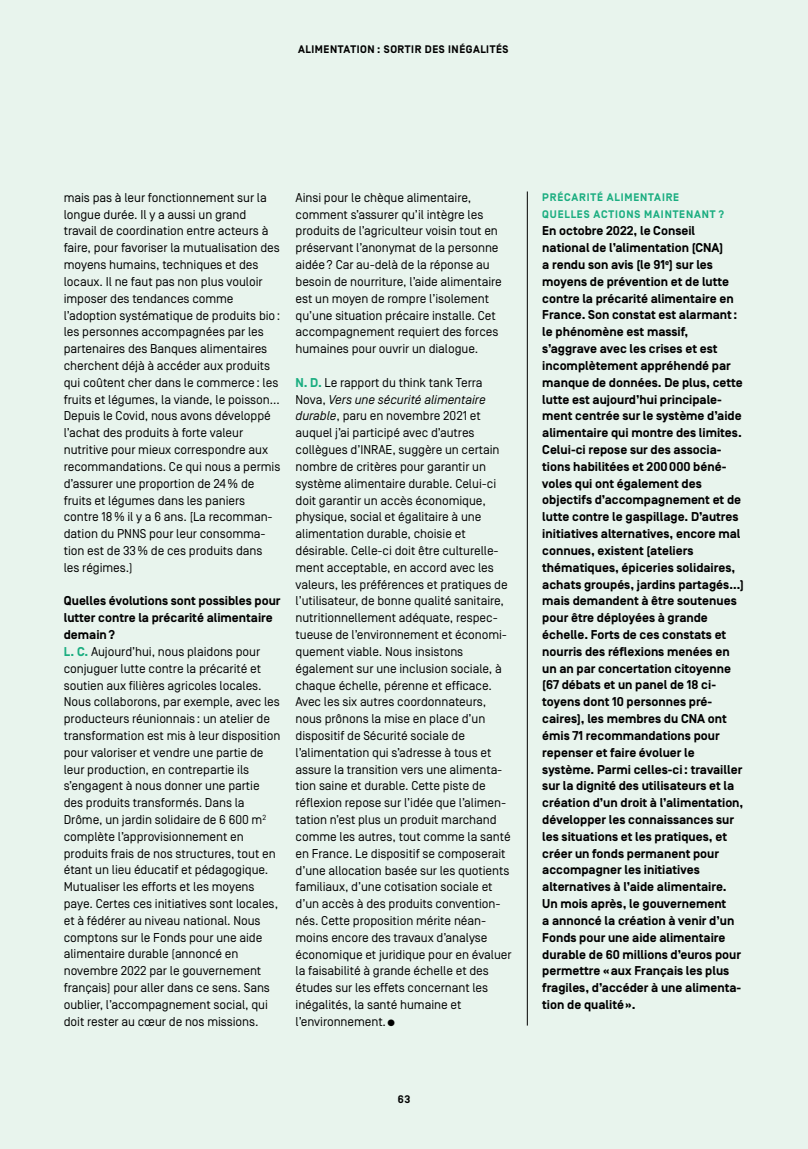
<style>
.page{position:relative;width:808px;height:1149px;background:#fff}
.page>*{position:absolute;margin:0;border:0;box-sizing:border-box;transform-origin:0 0}
.t1{font:12.75px/16.8px "Simplon Norm";letter-spacing:-.005em;color:#000}
.t2{font:700 12.75px/16.8px "Simplon Norm";color:#000}
.t3{font:700 10.95px/16.8px "Simplon Norm";letter-spacing:.075em;color:#1aad80}
.t4{font:700 10.95px "Simplon Norm";letter-spacing:.05em;color:#000}
.s1{font-weight:700}
.s2{font-weight:700;color:#1aad80}
.s3{font-style:italic}
.s4{font-family:"Circular Std";font-size:9px}
</style>
<div class="page">
<div style="left:0;top:0;width:808px;height:1148px;background:#e8f4ed"></div>
<hr style="left:527px;top:191px;width:1px;height:834px;background:#000">
<p class="t4" style="left:298px;top:44px;width:212px">ALIMENTATION : SORTIR DES INÉGALITÉS</p>
<p class="t1" style="left:64px;top:189px;width:218px">mais pas à leur fonctionnement sur la longue durée. Il y a aussi un grand travail de coordination entre acteurs à faire, pour favoriser la mutualisation des moyens humains, techniques et des locaux. Il ne faut pas non plus vouloir imposer des tendances comme l’adoption systématique de produits bio: les personnes accompagnées par les partenaires des Banques alimentaires cherchent déjà à accéder aux produits qui coûtent cher dans le commerce: les fruits et légumes, la viande, le poisson… Depuis le Covid, nous avons développé l’achat des produits à forte valeur nutritive pour mieux correspondre aux recommandations. Ce qui nous a permis d’assurer une proportion de 24% de fruits et légumes dans les paniers contre 18% il y a 6 ans. [La recomman&shy;dation du PNNS pour leur consomma&shy;tion est de 33% de ces produits dans les régimes.)</p>
<p class="t1" style="left:64px;top:592px;width:218px"><span class="s1">Quelles évolutions sont possibles pour lutter contre la précarité alimentaire demain?<br></span><span class="s2">L. C.</span> Aujourd’hui, nous plaidons pour conjuguer lutte contre la précarité et soutien aux filières agricoles locales.<br>Nous collaborons, par exemple, avec les producteurs réunionnais: un atelier de transformation est mis à leur disposition pour valoriser et vendre une partie de leur production, en contrepartie ils s’engagent à nous donner une partie des produits transformés. Dans la Drôme, un jardin solidaire de 6 600 m<sup>2 </sup>complète l’approvisionnement en produits frais de nos structures, tout en étant un lieu éducatif et pédagogique.<br>Mutualiser les efforts et les moyens paye. Certes ces initiatives sont locales, et à fédérer au niveau national. Nous comptons sur le Fonds pour une aide alimentaire durable (annoncé en novembre 2022 par le gouvernement français) pour aller dans ce sens. Sans oublier, l’accompagnement social, qui doit rester au cœur de nos missions.</p>
<p class="t1" style="left:296px;top:189px;width:208px">Ainsi pour le chèque alimentaire, comment s’assurer qu’il intègre les produits de l’agriculteur voisin tout en préservant l’anonymat de la personne aidée? Car au-delà de la réponse au besoin de nourriture, l’aide alimentaire est un moyen de rompre l’isolement qu’une situation précaire installe. Cet accompagnement requiert des forces humaines pour ouvrir un dialogue.</p>
<p class="t1" style="left:296px;top:374px;width:218px"><span class="s2">N. D.</span> Le rapport du think tank Terra Nova, <span class="s3">Vers une sécurité alimentaire durable</span>, paru en novembre 2021 et auquel j’ai participé avec d’autres collègues d’INRAE, suggère un certain nombre de critères pour garantir un système alimentaire durable. Celui-ci doit garantir un accès économique, physique, social et égalitaire à une alimentation durable, choisie et désirable. Celle-ci doit être culturelle&shy;ment acceptable, en accord avec les valeurs, les préférences et pratiques de l’utilisateur, de bonne qualité sanitaire, nutritionnellement adéquate, respec&shy;tueuse de l’environnement et économi&shy;quement viable. Nous insistons également sur une inclusion sociale, à chaque échelle, pérenne et efficace.<br>Avec les six autres coordonnateurs, nous prônons la mise en place d’un dispositif de Sécurité sociale de l’alimentation qui s’adresse à tous et assure la transition vers une alimenta&shy;tion saine et durable. Cette piste de réflexion repose sur l’idée que l’alimen&shy;tation n’est plus un produit marchand comme les autres, tout comme la santé en France. Le dispositif se composerait d’une allocation basée sur les quotients familiaux, d’une cotisation sociale et d’un accès à des produits convention&shy;nés. Cette proposition mérite néan&shy;moins encore des travaux d’analyse économique et juridique pour en évaluer la faisabilité à grande échelle et des études sur les effets concernant les inégalités, la santé humaine et l’environnement. <span class="s4">●</span></p>
<p class="t4" style="left:398px;top:1093px;width:14px">63</p>
<p class="t3" style="left:542px;top:189px;width:183px">PRÉCARITÉ ALIMENTAIRE<br>QUELLES ACTIONS MAINTENANT ?</p>
<p class="t2" style="left:542px;top:223px;width:203px">En octobre 2022, le Conseil national de l’alimentation (CNA)<br>a rendu son avis (le 91<sup>e</sup>) sur les moyens de prévention et de lutte contre la précarité alimentaire en<br>France. Son constat est alarmant: le phénomène est massif, s’aggrave avec les crises et est incomplètement appréhendé par manque de données. De plus, cette lutte est aujourd’hui principale&shy;ment centrée sur le système d’aide alimentaire qui montre des limites.<br>Celui-ci repose sur des associa&shy;tions habilitées et 200000 béné&shy;voles qui ont également des objectifs d’accompagnement et de lutte contre le gaspillage. D’autres initiatives alternatives, encore mal connues, existent (ateliers thématiques, épiceries solidaires, achats groupés, jardins partagés…) mais demandent à être soutenues pour être déployées à grande échelle. Forts de ces constats et nourris des réflexions menées en un an par concertation citoyenne (67 débats et un panel de 18 ci&shy;toyens dont 10 personnes pré&shy;caires), les membres du CNA ont émis 71 recommandations pour repenser et faire évoluer le système. Parmi celles-ci: travailler sur la dignité des utilisateurs et la création d’un droit à l’alimentation, développer les connaissances sur les situations et les pratiques, et créer un fonds permanent pour accompagner les initiatives alternatives à l’aide alimentaire.<br>Un mois après, le gouvernement<br>a annoncé la création à venir d’un<br>Fonds pour une aide alimentaire durable de 60 millions d’euros pour permettre «aux Français les plus fragiles, d’accéder à une alimenta&shy;tion de qualité».</p>
</div>
